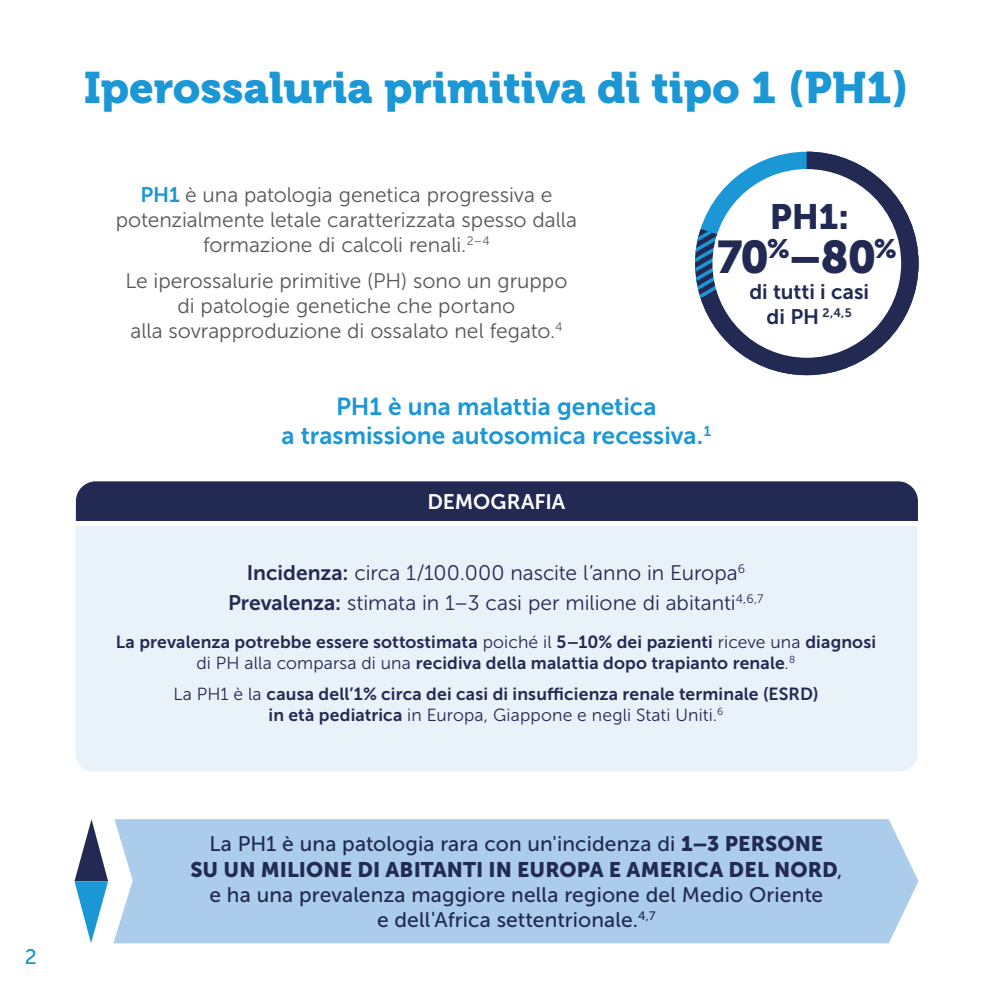
<style>
.page{position:relative;width:993px;height:993px;background:#fff}
.page>*{position:absolute;margin:0;border:0;box-sizing:border-box;transform-origin:0 0}
.t1{font:45.5px "Museo Sans 900";color:#222a54}
.t2{font:43.75px "Museo 900";color:#1c97d5}
.t3{font:35px "Museo Sans 900";color:#222a54}
.t4{font:24.5px "Museo Sans 700";color:#1c97d5}
.t5{font:21px/25.2px "Museo Sans 300";color:#57585a;text-align:center}
.t6{font:21px "Museo Sans 300";color:#222a54}
.t7{font:21px/25.2px "Museo Sans 900";letter-spacing:.005em;color:#222a54;text-align:center}
.t8{font:21px "Museo Sans 500";letter-spacing:.005em;color:#222a54}
.t9{font:21px "Museo Sans 700";color:#222a54}
.t10{font:21px "Museo Sans 700";color:#fff}
.t11{font:21px "Museo Sans 500";color:#1c97d5}
.t12{font:17.5px/21px "Museo Sans 700";letter-spacing:.01em;color:#222a54;text-align:center}
.t13{font:12.25px "Museo Sans 700";color:#222a54}
.s1{font-family:"Museo Sans 700";color:#1c97d5}
.s2{font-size:21px}
.s3{font-family:"Museo Sans 700"}
.s4{font-family:"Museo Sans 300"}
.s5{font-family:"Museo Sans 500"}
</style>
<div class="page">
<div style="left:75px;top:514px;width:842px;height:257px;background:#e9f1f9"></div>
<div style="left:113px;top:819px;width:805px;height:124px;background:#abcceb"></div>
<svg style="left:74px;top:819px;width:34px;height:124px"></svg>
<svg style="left:76px;top:481px;width:841px;height:45px;background:#3d4468"></svg>
<svg style="left:695px;top:231px;width:5px;height:65px"></svg>
<svg style="left:700px;top:152px;width:218px;height:223px"></svg>
<div style="left:712px;top:169px;width:188px;height:188px;background:#fff;border-radius:50%"></div>
<p class="t11" style="left:25px;top:945px;width:14px">2</p>
<p class="t2" style="left:84px;top:63px;width:825px">Iperossaluria primitiva di tipo 1 (PH1)</p>
<p class="t5" style="left:116px;top:182px;width:462px"><span class="s1">PH1</span> è una patologia genetica progressiva e potenzialmente letale caratterizzata spesso dalla formazione di calcoli renali.<sup>2–4</sup></p>
<p class="t5" style="left:125px;top:268px;width:443px">Le iperossalurie primitive (PH) sono un gruppo di patologie genetiche che portano<br>alla sovrapproduzione di ossalato nel fegato.<sup>4</sup></p>
<p class="t3" style="left:769px;top:197px;width:81px">PH1:</p>
<p class="t1" style="left:716px;top:231px;width:182px">70<sup>%</sup>–80<sup>%</sup></p>
<p class="t9" style="left:749px;top:280px;width:121px">di tutti i casi</p>
<p class="t13" style="left:766px;top:306px;width:87px"><span class="s2">di PH</span> 2,4,5</p>
<p class="t4" style="left:336px;top:392px;width:322px">PH1 è una malattia genetica</p>
<p class="t4" style="left:281px;top:422px;width:431px">a trasmissione autosomica recessiva.<sup>1</sup></p>
<p class="t10" style="left:427px;top:490px;width:139px">DEMOGRAFIA</p>
<p class="t6" style="left:247px;top:561px;width:499px"><span class="s3">Incidenza:</span> circa 1/100.000 nascite l’anno in Europa<sup>6</sup></p>
<p class="t6" style="left:228px;top:591px;width:536px"><span class="s3">Prevalenza:</span> stimata in 1–3 casi per milione di abitanti<sup>4,6,7</sup></p>
<p class="t12" style="left:116px;top:631px;width:761px">La prevalenza potrebbe essere sottostimata <span class="s4">poiché il</span> 5–10% dei pazienti <span class="s4">riceve una</span> diagnosi <span class="s4">di PH alla comparsa di una</span> recidiva della malattia dopo trapianto renale<span class="s4">.</span><sup>8</sup></p>
<p class="t12" style="left:173px;top:683px;width:646px"><span class="s4">La PH1 è la</span> causa dell’1% circa dei casi di insufficienza renale terminale (ESRD) in età pediatrica <span class="s4">in Europa, Giappone e negli Stati Uniti.</span><sup>6</sup></p>
<p class="t7" style="left:190px;top:831px;width:653px"><span class="s5">La PH1 è una patologia rara con un'incidenza di</span> 1–3 PERSONE<br>SU UN MILIONE DI ABITANTI IN EUROPA E AMERICA DEL NORD<span class="s5">,</span></p>
<p class="t8" style="left:209px;top:882px;width:615px">e ha una prevalenza maggiore nella regione del Medio Oriente</p>
<p class="t8" style="left:377px;top:907px;width:280px">e dell'Africa settentrionale.<sup>4,7</sup></p>
</div>
